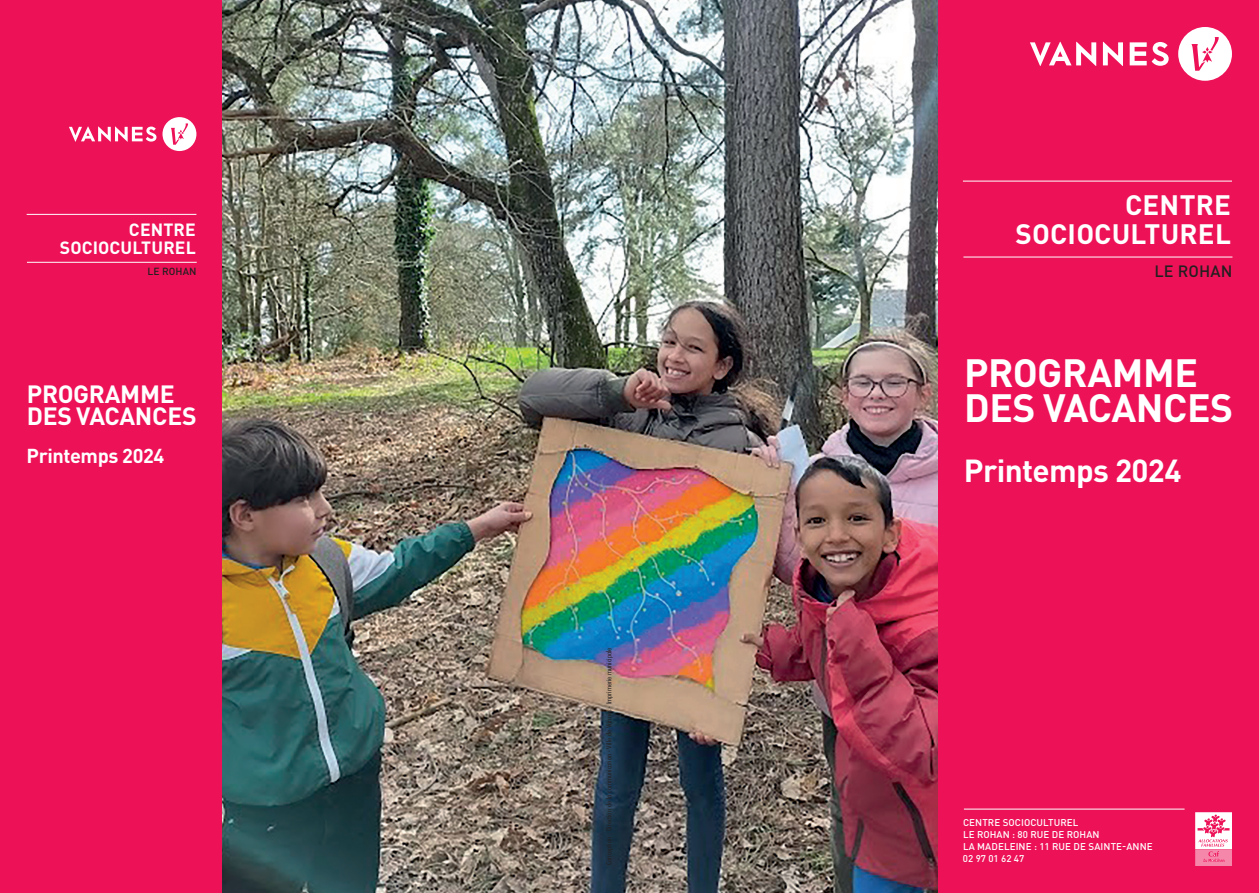
<style>
.page{position:relative;width:1259px;height:893px;background:#fff}
.page>*{position:absolute;margin:0;border:0;box-sizing:border-box;transform-origin:0 0}
.t1{font:700 39px/34.5px "DINOT";letter-spacing:-.01em;color:#fff}
.t2{font:700 31.5px "DINOT";letter-spacing:-.02em;color:#fff}
.t3{font:700 27.75px/29.2px "DINOT";letter-spacing:.01em;color:#fff;text-align:right}
.t4{font:700 24.75px/21.9px "DINOT";letter-spacing:-.01em;color:#fff}
.t5{font:700 19.95px "DINOT";letter-spacing:-.02em;color:#fff}
.t6{font:700 17.55px/18.5px "DINOT";letter-spacing:.01em;color:#fff;text-align:right}
.t7{font:500 16.2px "DINOT";letter-spacing:.01em;color:#231f20}
.t8{font:500 10.2px "DINOT";letter-spacing:.01em;color:#231f20}
.t9{font:500 9.75px/11.7px "DINOT";letter-spacing:.01em;color:#fff}
.t10{font:300 condensed 6.75px "Futura Std";color:#231f20;scale:1.33 1}
</style>
<div class="page">
<img style="left:221px;top:0;width:717px;height:893px">
<div style="left:938px;top:0;width:321px;height:893px;background:#ed1158"></div>
<div style="left:0;top:0;width:221px;height:893px;background:#ed1158"></div>
<svg style="left:1030px;top:42px;width:66px;height:24px"></svg>
<svg style="left:1103px;top:42px;width:20px;height:24px"></svg>
<svg style="left:1129px;top:42px;width:39px;height:24px"></svg>
<div style="left:1178px;top:27px;width:54px;height:54px;background:#fff;border-radius:50%"></div>
<svg style="left:1191px;top:37px;width:28px;height:34px"></svg>
<svg style="left:69px;top:126px;width:87px;height:16px"></svg>
<div style="left:162px;top:117px;width:34px;height:34px;background:#fff;border-radius:50%"></div>
<svg style="left:171px;top:123px;width:17px;height:22px"></svg>
<svg style="left:1195px;top:812px;width:37px;height:54px;background:#f8afc7"></svg>
<hr style="left:964px;top:809px;width:220px;height:1px;background:#fff">
<hr style="left:963px;top:257px;width:269px;height:1px;background:#fff">
<hr style="left:27px;top:262px;width:170px;height:1px;background:#fff">
<hr style="left:963px;top:181px;width:269px;height:1px;background:#fff">
<hr style="left:27px;top:214px;width:169px;height:1px;background:#fff">
<h3 class="t6" style="left:60px;top:220px;width:137px">CENTRE<br>SOCIOCULTUREL</h3>
<h3 class="t3" style="left:1015px;top:190px;width:217px">CENTRE<br>SOCIOCULTUREL</h3>
<p class="t8" style="left:147px;top:265px;width:51px">LE ROHAN</p>
<h3 class="t7" style="left:1154px;top:261px;width:79px">LE ROHAN</h3>
<h3 class="t4" style="left:27px;top:382px;width:171px">PROGRAMME<br>DES VACANCES</h3>
<h3 class="t5" style="left:27px;top:442px;width:139px">Printemps 2024</h3>
<p class="t10" style="left:605px;top:865px;width:165px;rotate:-90deg">Conception : Direction de la communication - Ville de Vannes - Imprimerie municipale</p>
<h1 class="t1" style="left:964px;top:355px;width:271px">PROGRAMME<br>DES VACANCES</h1>
<h2 class="t2" style="left:964px;top:450px;width:219px">Printemps 2024</h2>
<p class="t9" style="left:963px;top:817px;width:191px">CENTRE SOCIOCULTUREL<br>LE ROHAN : 80 RUE DE ROHAN<br>LA MADELEINE : 11 RUE DE SAINTE-ANNE<br>02 97 01 62 47</p>
</div>
